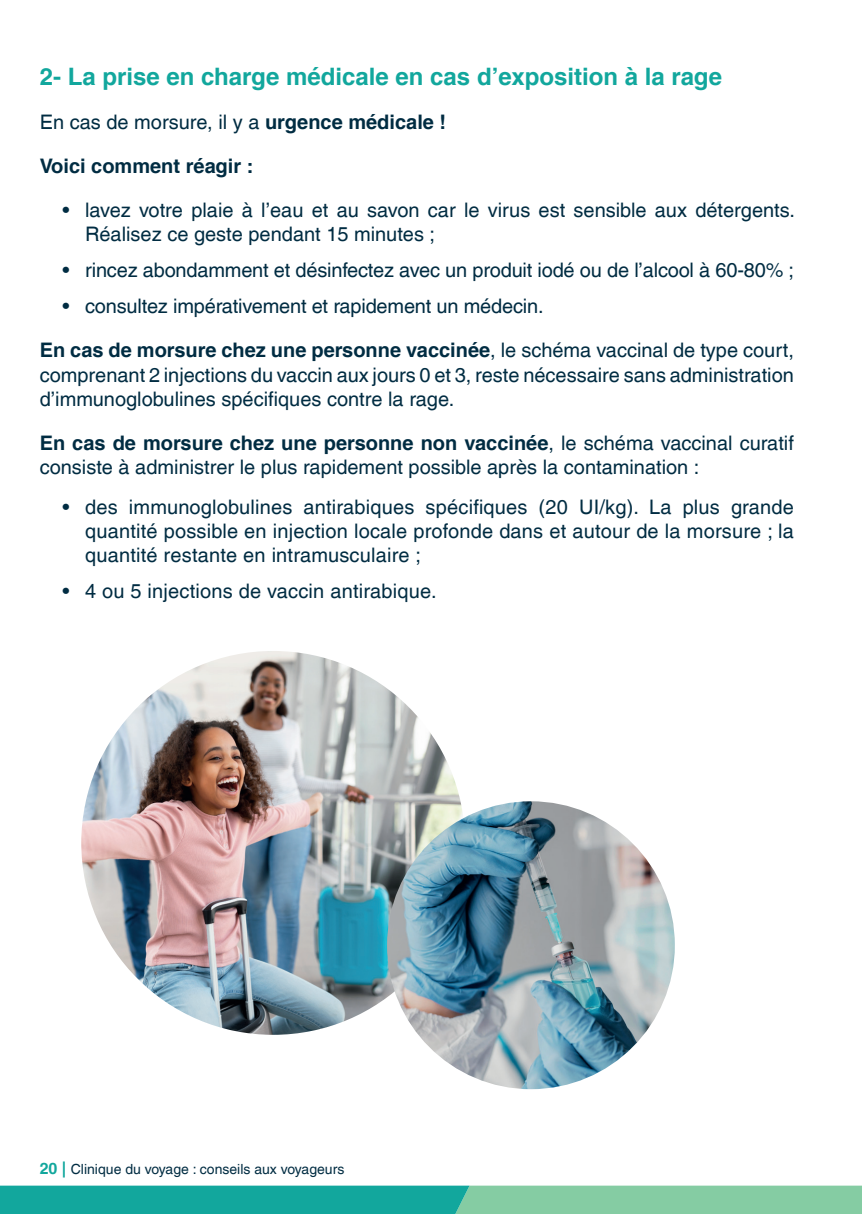
<style>
.page{position:relative;width:862px;height:1214px;background:#fff}
.page>*{position:absolute;margin:0;border:0;box-sizing:border-box;transform-origin:0 0}
.t1{font:700 24px "Helvetica LT Com";color:#12a79d}
.t2{font:20px/24px "Helvetica LT Com";color:#002c42}
.t3{font:700 20px "Helvetica LT Com";color:#002c42}
.t4{font:14px "Helvetica LT Com";color:#002c42}
.s1{font-weight:700}
.s2{font-weight:700;font-size:16px;color:#12a79d}
</style>
<div class="page">
<svg style="left:0;top:1185px;width:862px;height:28px;background:#4bb9a1"></svg>
<img style="left:81px;top:651px;width:384px;height:383px;border-radius:192px">
<img style="left:387px;top:801px;width:288px;height:288px;border-radius:144px">
<p class="t1" style="left:40px;top:62px;width:684px">2- La prise en charge médicale en cas d’exposition à la rage</p>
<p class="t2" style="left:40px;top:110px;width:408px">En cas de morsure, il y a <span class="s1">urgence médicale !</span></p>
<p class="t3" style="left:40px;top:154px;width:215px">Voici comment réagir :</p>
<p class="t2" style="left:85px;top:198px;width:711px;text-indent:-23px">• lavez votre plaie à l’eau et au savon car le virus est sensible aux détergents.<br>Réalisez ce geste pendant 15 minutes ;</p>
<p class="t2" style="left:62px;top:258px;width:733px">• rincez abondamment et désinfectez avec un produit iodé ou de l’alcool à 60-80% ;</p>
<p class="t2" style="left:62px;top:294px;width:483px">• consultez impérativement et rapidement un médecin.</p>
<p class="t2" style="left:40px;top:338px;width:756px;text-align:justify"><span class="s1">En cas de morsure chez une personne vaccinée</span>, le schéma vaccinal de type court, comprenant 2 injections du vaccin aux jours 0 et 3, reste nécessaire sans administration d’immunoglobulines spécifiques contre la rage.</p>
<p class="t2" style="left:40px;top:430px;width:756px"><span class="s1">En cas de morsure chez une personne non vaccinée</span>, le schéma vaccinal curatif consiste à administrer le plus rapidement possible après la contamination :</p>
<p class="t2" style="left:85px;top:494px;width:710px;text-align:justify;text-indent:-23px">• des immunoglobulines antirabiques spécifiques (20 UI/kg). La plus grande quantité possible en injection locale profonde dans et autour de la morsure ; la quantité restante en intramusculaire ;</p>
<p class="t2" style="left:62px;top:578px;width:376px">• 4 ou 5 injections de vaccin antirabique.</p>
<p class="t4" style="left:40px;top:1161px;width:306px"><span class="s2">20 |</span> Clinique du voyage : conseils aux voyageurs</p>
</div>
